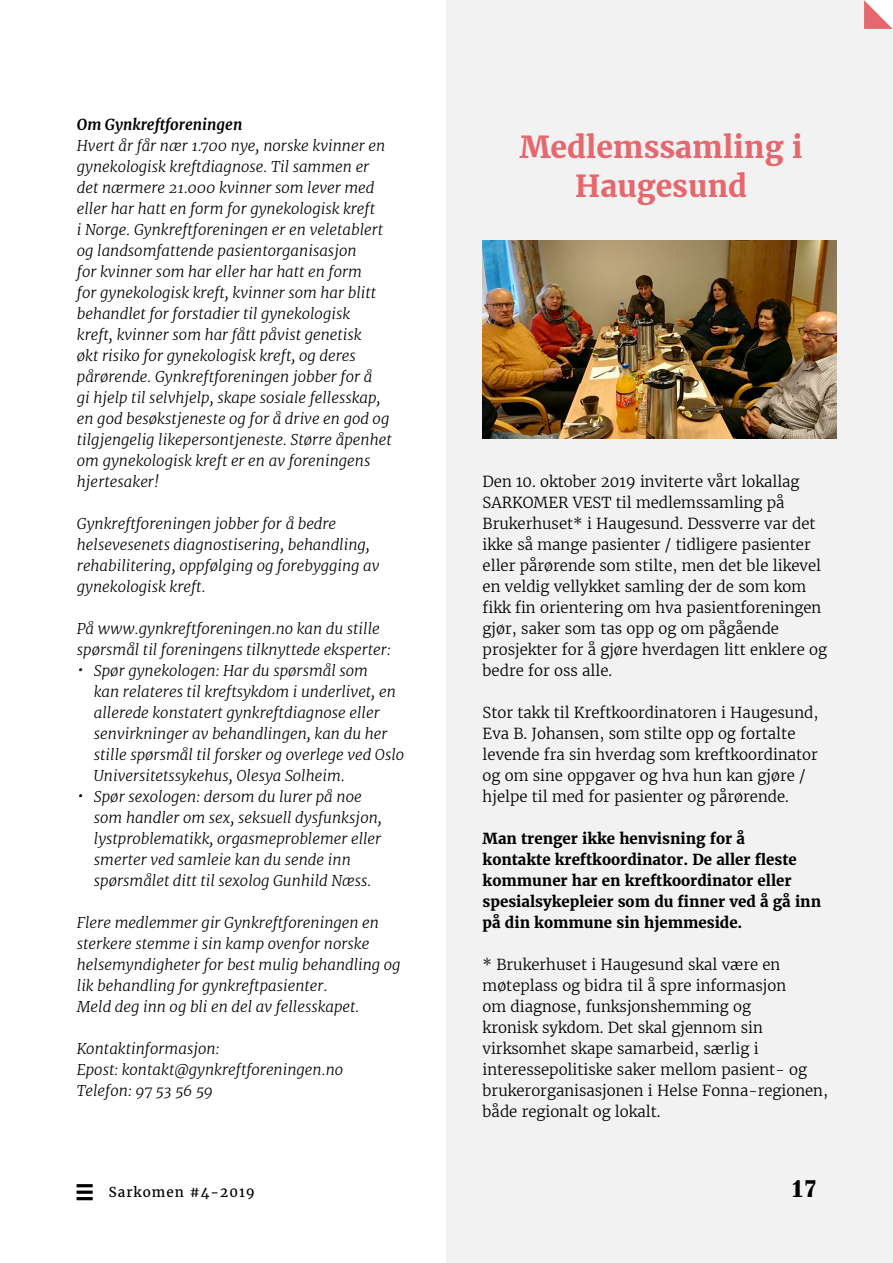
<style>
.page{position:relative;width:893px;height:1263px;background:#fff}
.page>*{position:absolute;margin:0;border:0;box-sizing:border-box;transform-origin:0 0}
.t1{font:700 30px/39px "Merriweather";color:#e4686d;text-align:center}
.t2{font:500 24px "John Hancock CP";color:#000}
.t3{font:italic 300 15px/21px "Merriweather";color:#000}
.t4{font:300 15px/21px "Merriweather";color:#000}
.t5{font:700 15px/21px "Merriweather";color:#000}
.t6{font:italic 700 15px "Merriweather";color:#000}
.t7{font:13.5px "Merriweather";letter-spacing:.075em;color:#000}
.s1{font-size:18px}
</style>
<div class="page">
<svg style="left:77px;top:1184px;width:16px;height:16px"></svg>
<div style="left:446px;top:0;width:447px;height:1263px;background:#f2f2f2"></div>
<img style="left:483px;top:240px;width:353px;height:198px">
<svg style="left:864px;top:0;width:29px;height:29px"></svg>
<p class="t6" style="left:77px;top:115px;width:167px">Om Gynkreftforeningen</p>
<p class="t3" style="left:77px;top:135px;width:316px">Hvert år får nær 1.700 nye, norske kvinner en gynekologisk kreftdiagnose. Til sammen er det nærmere 21.000 kvinner som lever med eller har hatt en form for gynekologisk kreft<br>i Norge. Gynkreftforeningen er en veletablert og landsomfattende pasientorganisasjon<br>for kvinner som har eller har hatt en form<br>for gynekologisk kreft, kvinner som har blitt behandlet for forstadier til gynekologisk<br>kreft, kvinner som har fått påvist genetisk<br>økt risiko for gynekologisk kreft, og deres pårørende. Gynkreftforeningen jobber for å<br>gi hjelp til selvhjelp, skape sosiale fellesskap, en god besøkstjeneste og for å drive en god og tilgjengelig likepersontjeneste. Større åpenhet om gynekologisk kreft er en av foreningens hjertesaker!</p>
<p class="t3" style="left:77px;top:513px;width:304px">Gynkreftforeningen jobber for å bedre helsevesenets diagnostisering, behandling, rehabilitering, oppfølging og forebygging av gynekologisk kreft.</p>
<p class="t3" style="left:77px;top:618px;width:315px">På www.gynkreftforeningen.no kan du stille spørsmål til foreningens tilknyttede eksperter:</p>
<p class="t3" style="left:94px;top:660px;width:312px;text-indent:-17px"><span class="s1">•</span> Spør gynekologen: Har du spørsmål som<br>kan relateres til kreftsykdom i underlivet, en allerede konstatert gynkreftdiagnose eller senvirkninger av behandlingen, kan du her stille spørsmål til forsker og overlege ved Oslo Universitetssykehus, Olesya Solheim.</p>
<p class="t3" style="left:94px;top:786px;width:290px;text-indent:-17px"><span class="s1">•</span> Spør sexologen: dersom du lurer på noe som handler om sex, seksuell dysfunksjon, lystproblematikk, orgasmeproblemer eller smerter ved samleie kan du sende inn spørsmålet ditt til sexolog Gunhild Næss.</p>
<p class="t3" style="left:77px;top:912px;width:325px">Flere medlemmer gir Gynkreftforeningen en sterkere stemme i sin kamp ovenfor norske helsemyndigheter for best mulig behandling og lik behandling for gynkreftpasienter.<br>Meld deg inn og bli en del av fellesskapet.</p>
<p class="t3" style="left:77px;top:1038px;width:268px">Kontaktinformasjon:<br>Epost: kontakt@gynkreftforeningen.no<br>Telefon: 97 53 56 59</p>
<p class="t7" style="left:109px;top:1184px;width:148px">Sarkomen #4-2019</p>
<h1 class="t1" style="left:520px;top:128px;width:284px">Medlemssamling i<br>Haugesund</h1>
<p class="t4" style="left:483px;top:471px;width:346px">Den 10. oktober 2019 inviterte vårt lokallag SARKOMER VEST til medlemssamling på Brukerhuset* i Haugesund. Dessverre var det ikke så mange pasienter / tidligere pasienter eller pårørende som stilte, men det ble likevel en veldig vellykket samling der de som kom fikk fin orientering om hva pasientforeningen gjør, saker som tas opp og om pågående prosjekter for å gjøre hverdagen litt enklere og bedre for oss alle.</p>
<p class="t4" style="left:483px;top:702px;width:337px">Stor takk til Kreftkoordinatoren i Haugesund, Eva B. Johansen, som stilte opp og fortalte levende fra sin hverdag som kreftkoordinator og om sine oppgaver og hva hun kan gjøre / hjelpe til med for pasienter og pårørende.</p>
<p class="t5" style="left:483px;top:828px;width:340px">Man trenger ikke henvisning for å<br>kontakte kreftkoordinator. De aller fleste kommuner har en kreftkoordinator eller spesialsykepleier som du finner ved å gå inn på din kommune sin hjemmeside.</p>
<p class="t4" style="left:483px;top:954px;width:347px">* Brukerhuset i Haugesund skal være en møteplass og bidra til å spre informasjon<br>om diagnose, funksjonshemming og<br>kronisk sykdom. Det skal gjennom sin virksomhet skape samarbeid, særlig i interessepolitiske saker mellom pasient- og brukerorganisasjonen i Helse Fonna-regionen, både regionalt og lokalt.</p>
<h2 class="t2" style="left:792px;top:1175px;width:26px">17</h2>
</div>
